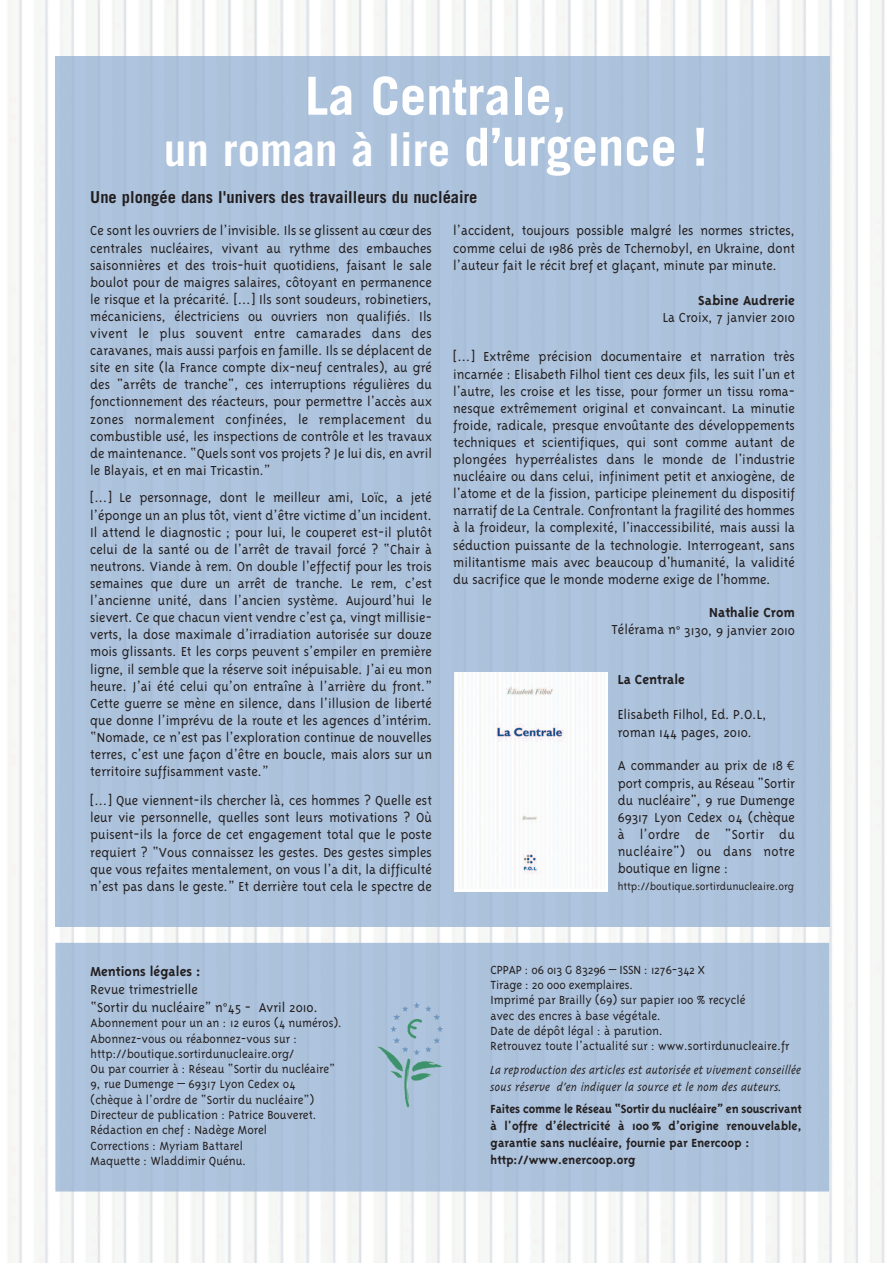
<style>
.page{position:relative;width:893px;height:1263px;background:#fff}
.page>*{position:absolute;margin:0;border:0;box-sizing:border-box;transform-origin:0 0}
.t1{font:700 52.5px "Trade Gothic LT Std";color:#fff}
.t2{font:700 45px "Trade Gothic LT Std";color:#fff}
.t3{font:700 16.5px "Trade Gothic LT Std";color:#231f20}
.t4{font:300 15px/17.1px "Triplex";color:#231f20;text-align:justify}
.t5{font:700 15px "Triplex";color:#231f20}
.t6{font:300 13.5px/15.3px "Triplex";color:#231f20}
.t7{font:700 13.5px/16.8px "Triplex";color:#231f20}
.t8{font:italic 300 13.5px/16.5px "Triplex";letter-spacing:-.01em;color:#231f20;scale:.95 1}
.t9{font:300 12px "Triplex";color:#231f20}
.s1{font-size:52.5px}
.s2{font-weight:700}
.s3{font-family:"Trade Gothic LT Std";font-weight:700;font-size:12px}
.s4{font-family:"Euro Mono";font-weight:400;font-size:13.5px}
</style>
<div class="page">
<img style="left:8px;top:0;width:877px;height:1263px">
<div style="left:55px;top:943px;width:774px;height:248px;background:#adc2db"></div>
<img style="left:373px;top:1001px;width:75px;height:106px">
<div style="left:55px;top:56px;width:774px;height:870px;background:#adc2db"></div>
<div style="left:454px;top:673px;width:153px;height:219px;background:#fff"></div>
<img style="left:462px;top:673px;width:140px;height:215px">
<h1 class="t1" style="left:305px;top:77px;width:263px">La Centrale,</h1>
<h2 class="t2" style="left:164px;top:133px;width:545px">un roman à lire <span class="s1">d’urgence !</span></h2>
<p class="t3" style="left:90px;top:191px;width:389px">Une plongée dans l'univers des travailleurs du nucléaire</p>
<p class="t4" style="left:90px;top:222px;width:343px">Ce sont les ouvriers de l’invisible. Ils se glissent au cœur des centrales nucléaires, vivant au rythme des embauches saisonnières et des trois-huit quotidiens, faisant le sale boulot pour de maigres salaires, côtoyant en permanence le risque et la précarité. […] Ils sont soudeurs, robinetiers, mécaniciens, électriciens ou ouvriers non qualifiés. Ils vivent le plus souvent entre camarades dans des caravanes, mais aussi parfois en famille. Ils se déplacent de site en site (la France compte dix-neuf centrales), au gré des "arrêts de tranche", ces interruptions régulières du fonctionnement des réacteurs, pour permettre l’accès aux zones normalement confinées, le remplacement du combustible usé, les inspections de contrôle et les travaux de maintenance. “Quels sont vos projets ? Je lui dis, en avril le Blayais, et en mai Tricastin.”</p>
<p class="t4" style="left:90px;top:489px;width:343px">[…] Le personnage, dont le meilleur ami, Loïc, a jeté l’éponge un an plus tôt, vient d’être victime d’un incident.<br>Il attend le diagnostic ; pour lui, le couperet est-il plutôt celui de la santé ou de l’arrêt de travail forcé ? “Chair à neutrons. Viande à rem. On double l’effectif pour les trois semaines que dure un arrêt de tranche. Le rem, c’est l’ancienne unité, dans l’ancien système. Aujourd’hui le sievert. Ce que chacun vient vendre c’est ça, vingt millisie&shy;verts, la dose maximale d’irradiation autorisée sur douze mois glissants. Et les corps peuvent s’empiler en première ligne, il semble que la réserve soit inépuisable. J’ai eu mon heure. J’ai été celui qu’on entraîne à l’arrière du front.” Cette guerre se mène en silence, dans l’illusion de liberté que donne l’imprévu de la route et les agences d’intérim. “Nomade, ce n’est pas l’exploration continue de nouvelles terres, c’est une façon d’être en boucle, mais alors sur un territoire suffisamment vaste.”</p>
<p class="t4" style="left:90px;top:791px;width:343px">[…] Que viennent-ils chercher là, ces hommes ? Quelle est leur vie personnelle, quelles sont leurs motivations ? Où puisent-ils la force de cet engagement total que le poste requiert ? “Vous connaissez les gestes. Des gestes simples que vous refaites mentalement, on vous l’a dit, la difficulté n’est pas dans le geste.” Et derrière tout cela le spectre de</p>
<p class="t4" style="left:453px;top:222px;width:343px">l’accident, toujours possible malgré les normes strictes, comme celui de 1986 près de Tchernobyl, en Ukraine, dont l’auteur fait le récit bref et glaçant, minute par minute.</p>
<p class="t5" style="left:698px;top:291px;width:98px">Sabine Audrerie</p>
<p class="t4" style="left:663px;top:308px;width:134px">La Croix, 7 janvier 2010</p>
<p class="t4" style="left:453px;top:348px;width:343px">[…] Extrême précision documentaire et narration très incarnée : Elisabeth Filhol tient ces deux fils, les suit l'un et l'autre, les croise et les tisse, pour former un tissu roma&shy;nesque extrêmement original et convaincant. La minutie froide, radicale, presque envoûtante des développements techniques et scientifiques, qui sont comme autant de plongées hyperréalistes dans le monde de l'industrie nucléaire ou dans celui, infiniment petit et anxiogène, de l'atome et de la fission, participe pleinement du dispositif narratif de La Centrale. Confrontant la fragilité des hommes à la froideur, la complexité, l'inaccessibilité, mais aussi la séduction puissante de la technologie. Interrogeant, sans militantisme mais avec beaucoup d'humanité, la validité du sacrifice que le monde moderne exige de l'homme.</p>
<p class="t4" style="left:612px;top:604px;width:185px;text-align:right"><span class="s2">Nathalie Crom<br></span>Télérama n<span class="s3">°</span> 3130, 9 janvier 2010</p>
<p class="t5" style="left:618px;top:670px;width:69px">La Centrale</p>
<p class="t4" style="left:618px;top:705px;width:150px;line-height:18px">Elisabeth Filhol, Ed. P.O.L, roman 144 pages, 2010.</p>
<p class="t4" style="left:618px;top:757px;width:179px">A commander au prix de 18 <span class="s4">€ </span>port compris, au Réseau "Sortir du nucléaire", 9 rue Dumenge 69317 Lyon Cedex 04 (chèque à l’ordre de "Sortir du nucléaire") ou dans notre boutique en ligne :</p>
<p class="t9" style="left:618px;top:879px;width:178px">http://boutique.sortirdunucleaire.org</p>
<p class="t5" style="left:91px;top:962px;width:112px">Mentions légales :</p>
<p class="t4" style="left:91px;top:980px;width:229px;line-height:18px">Revue trimestrielle<br>“Sortir du nucléaire” n<span class="s3">°</span>45 - Avril 2010.</p>
<p class="t6" style="left:91px;top:1015px;width:253px">Abonnement pour un an : 12 euros (4 numéros).<br>Abonnez-vous ou réabonnez-vous sur : http://boutique.sortirdunucleaire.org/<br>Ou par courrier à : Réseau “Sortir du nucléaire” 9, rue Dumenge – 69317 Lyon Cedex 04<br>(chèque à l’ordre de “Sortir du nucléaire”)<br>Directeur de publication : Patrice Bouveret.<br>Rédaction en chef : Nadège Morel<br>Corrections : Myriam Battarel<br>Maquette : Wladdimir Quénu.</p>
<p class="t6" style="left:491px;top:961px;width:300px">CPPAP : 06 013 G 83296 – ISSN : 1276-342 X<br>Tirage : 20 000 exemplaires.<br>Imprimé par Brailly (69) sur papier 100 % recyclé<br>avec des encres à base végétale.<br>Date de dépôt légal : à parution.<br>Retrouvez toute l’actualité sur : www.sortirdunucleaire.fr</p>
<p class="t8" style="left:491px;top:1061px;width:329px">La reproduction des articles est autorisée et vivement conseillée sous réserve d’en indiquer la source et le nom des auteurs.</p>
<p class="t7" style="left:491px;top:1100px;width:313px">Faites comme le Réseau “Sortir du nucléaire” en souscrivant à l'offre d’électricité à 100 % d’origine renouvelable, garantie sans nucléaire, fournie par Enercoop : http://www.enercoop.org</p>
</div>
